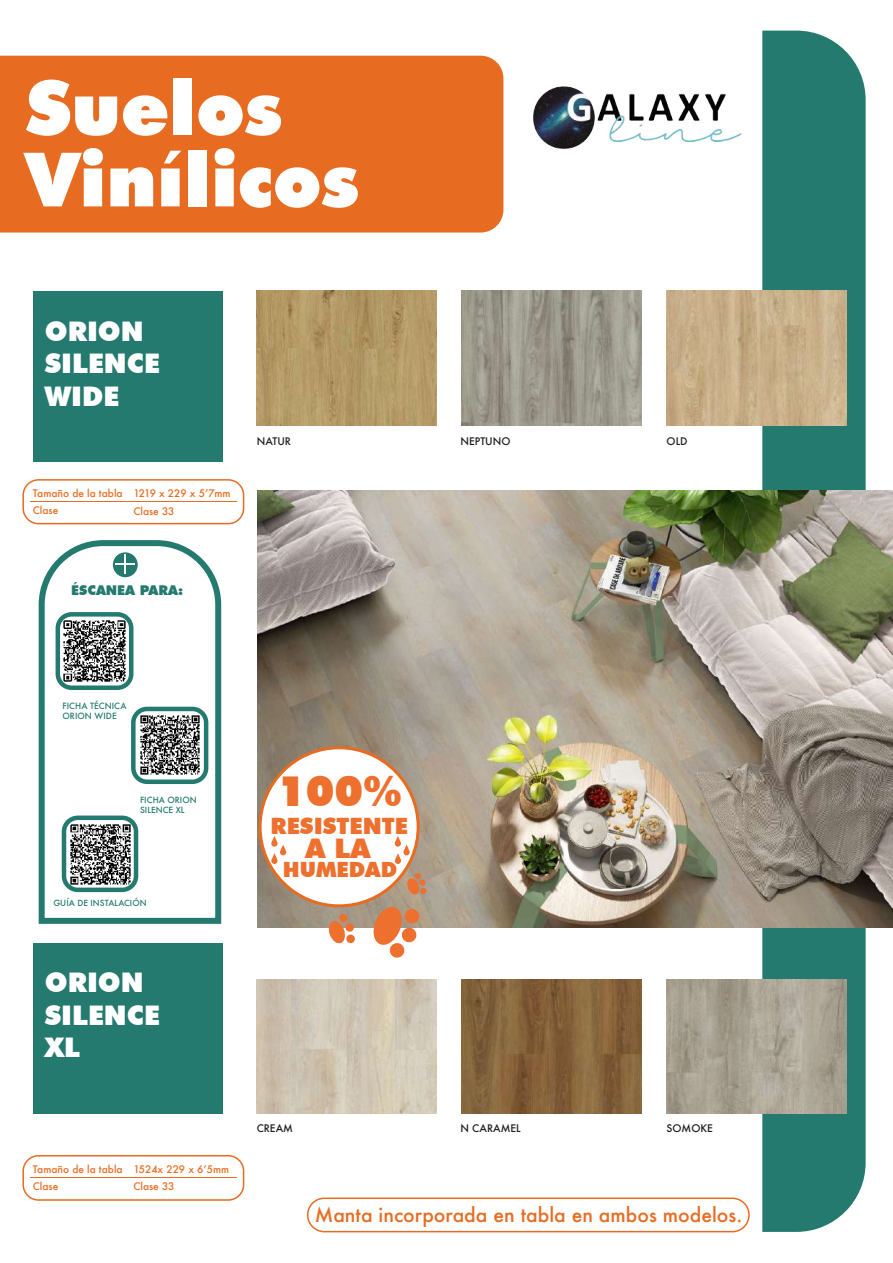
<style>
.page{position:relative;width:893px;height:1263px;background:#fff}
.page>*{position:absolute;margin:0;border:0;box-sizing:border-box;transform-origin:0 0}
.t1{font:900 75px/72px "Futura BT";color:#fff}
.t2{font:900 42px "Futura BT";color:#ed702e}
.t3{font:900 27px/32.4px "Futura BT";color:#fff}
.t4{font:900 27px "Futura BT";color:#ed702e}
.t5{font:900 22.5px "Futura BT";color:#ed702e}
.t6{font:900 21px "Futura BT";color:#ed702e}
.t7{font:500 19.35px "Futura";color:#e76c21}
.t8{font:900 13.5px "Futura BT";color:#247a6f}
.t9{font:500 10.2px/17.4px "Futura";color:#e76c21}
.t10{font:500 10.2px "Futura";color:#1d1d1b}
.t11{font:500 8.4px/10.1px "Futura";color:#247a6f}
.t12{font:500 8.25px/9.9px "Futura";color:#247a6f}
</style>
<div class="page">
<div style="left:762px;top:31px;width:104px;height:1201px;background:#247a6f"></div>
<img style="left:256px;top:291px;width:180px;height:135px">
<img style="left:461px;top:291px;width:180px;height:135px">
<img style="left:666px;top:291px;width:180px;height:135px">
<div style="left:34px;top:291px;width:189px;height:171px;background:#247a6f"></div>
<img style="left:666px;top:979px;width:180px;height:135px">
<img style="left:256px;top:979px;width:180px;height:135px">
<img style="left:461px;top:979px;width:180px;height:135px">
<div style="left:34px;top:943px;width:189px;height:171px;background:#247a6f"></div>
<img style="left:257px;top:490px;width:636px;height:437px">
<img style="left:533px;top:86px;width:209px;height:64px">
<div style="left:22px;top:479px;width:222px;height:45px;border:2px solid #e76c21;border-radius:15px"></div>
<hr style="left:30px;top:501px;width:207px;height:1px;background:#e76c21">
<div style="left:22px;top:1155px;width:222px;height:46px;border:2px solid #e76c21;border-radius:15px"></div>
<hr style="left:30px;top:1177px;width:207px;height:1px;background:#e76c21">
<div style="left:0;top:56px;width:503px;height:177px;background:#e76c21"></div>
<div style="left:260px;top:748px;width:158px;height:158px;background:#fff;border-radius:50%"></div>
<div style="left:259px;top:746px;width:161px;height:161px;border:3px solid #e76c21;border-radius:50%"></div>
<svg style="left:406px;top:872px;width:21px;height:23px"></svg>
<svg style="left:372px;top:905px;width:48px;height:53px"></svg>
<svg style="left:328px;top:913px;width:27px;height:31px"></svg>
<div style="left:307px;top:1197px;width:443px;height:35px;border:2px solid #e76c21;border-radius:17px"></div>
<svg style="left:271px;top:836px;width:16px;height:28px"></svg>
<svg style="left:394px;top:836px;width:16px;height:28px"></svg>
<svg style="left:38px;top:540px;width:184px;height:384px"></svg>
<svg style="left:113px;top:552px;width:25px;height:25px"></svg>
<svg style="left:116px;top:555px;width:19px;height:19px"></svg>
<img style="left:61px;top:617px;width:67px;height:68px">
<div style="left:56px;top:612px;width:77px;height:78px;border:4px solid #247a6f;border-radius:14px"></div>
<img style="left:66px;top:820px;width:68px;height:69px">
<div style="left:62px;top:815px;width:76px;height:77px;border:4px solid #247a6f;border-radius:14px"></div>
<img style="left:136px;top:712px;width:67px;height:67px">
<div style="left:131px;top:707px;width:77px;height:77px;border:4px solid #247a6f;border-radius:14px"></div>
<h1 class="t1" style="left:26px;top:71px;width:334px">Suelos<br>Vinílicos</h1>
<h3 class="t3" style="left:45px;top:315px;width:117px">ORION<br>SILENCE<br>WIDE</h3>
<p class="t9" style="left:33px;top:484px;width:91px">Tamaño de la tabla<br>Clase</p>
<p class="t9" style="left:133px;top:484px;width:99px">1219 x 229 x 5ʼ7mm<br>Clase 33</p>
<h3 class="t8" style="left:71px;top:582px;width:114px">ÉSCANEA PARA:</h3>
<p class="t10" style="left:257px;top:434px;width:36px">NATUR</p>
<p class="t10" style="left:461px;top:434px;width:51px">NEPTUNO</p>
<p class="t10" style="left:667px;top:434px;width:22px">OLD</p>
<p class="t11" style="left:63px;top:700px;width:66px">FICHA TÉCNICA<br>ORION WIDE</p>
<p class="t12" style="left:140px;top:794px;width:58px">FICHA ORION<br>SILENCE XL</p>
<p class="t12" style="left:53px;top:898px;width:95px">GUÍA DE INSTALACIÓN</p>
<h3 class="t3" style="left:45px;top:966px;width:117px">ORION<br>SILENCE<br>XL</h3>
<p class="t9" style="left:33px;top:1160px;width:91px">Tamaño de la tabla<br>Clase</p>
<p class="t9" style="left:133px;top:1160px;width:97px">1524x 229 x 6ʼ5mm<br>Clase 33</p>
<h2 class="t2" style="left:277px;top:765px;width:126px">100%</h2>
<h3 class="t5" style="left:271px;top:813px;width:139px">RESISTENTE</h3>
<h3 class="t6" style="left:283px;top:857px;width:116px">HUMEDAD</h3>
<h3 class="t4" style="left:305px;top:832px;width:66px">A LA</h3>
<p class="t10" style="left:257px;top:1121px;width:38px">CREAM</p>
<p class="t10" style="left:461px;top:1121px;width:62px">N CARAMEL</p>
<p class="t10" style="left:667px;top:1121px;width:48px">SOMOKE</p>
<h3 class="t7" style="left:315px;top:1201px;width:429px">Manta incorporada en tabla en ambos modelos.</h3>
</div>
